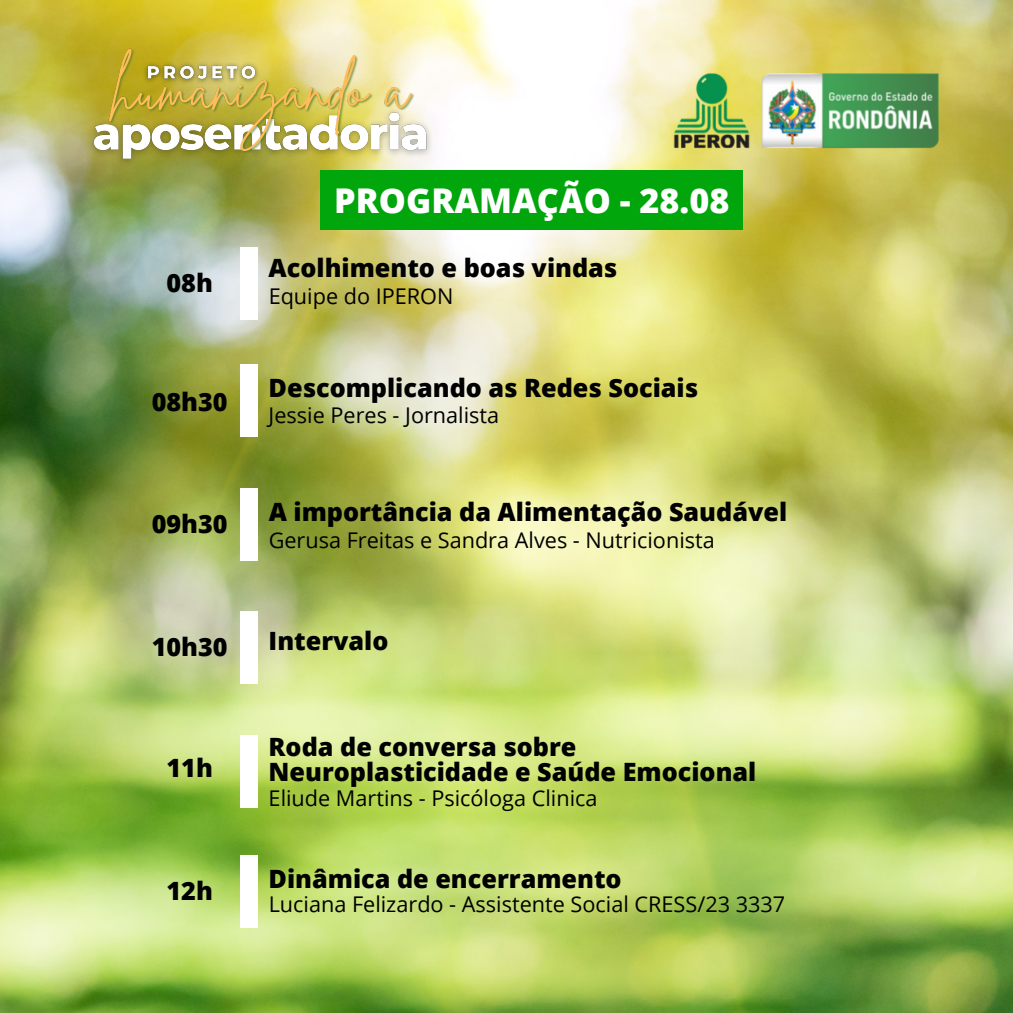
<style>
.page{position:relative;width:1013px;height:1013px;background:#fff}
.page>*{position:absolute;margin:0;border:0;box-sizing:border-box;transform-origin:0 0}
.t1{font:800 34.12px "Open Sans";color:#fff}
.t2{font:800 25.25px "Open Sans";color:#000}
.t3{font:21.62px "Open Sans";color:#000}
</style>
<div class="page">
<img style="left:0;top:0;width:1012px;height:1012px">
<img style="left:484px;top:0;width:528px;height:221px">
<img style="left:81px;top:95px;width:357px;height:79px">
<img style="left:107px;top:48px;width:309px;height:107px">
<img style="left:139px;top:54px;width:128px;height:38px">
<div style="left:321px;top:170px;width:421px;height:60px;background:#00a60c"></div>
<div style="left:240px;top:247px;width:17px;height:73px;background:#fff"></div>
<div style="left:240px;top:364px;width:17px;height:72px;background:#fff"></div>
<div style="left:240px;top:487px;width:17px;height:73px;background:#fff"></div>
<div style="left:240px;top:734px;width:17px;height:73px;background:#fff"></div>
<div style="left:240px;top:611px;width:17px;height:73px;background:#fff"></div>
<div style="left:240px;top:854px;width:17px;height:73px;background:#fff"></div>
<p class="t2" style="left:166px;top:265px;width:48px">08h</p>
<p class="t2" style="left:152px;top:384px;width:77px">08h30</p>
<p class="t2" style="left:152px;top:506px;width:77px">09h30</p>
<p class="t2" style="left:152px;top:629px;width:77px">10h30</p>
<p class="t2" style="left:166px;top:749px;width:48px">11h</p>
<p class="t2" style="left:166px;top:872px;width:48px">12h</p>
<p class="t1" style="left:334px;top:177px;width:396px">PROGRAMAÇÃO - 28.08</p>
<p class="t2" style="left:268px;top:250px;width:350px">Acolhimento e boas vindas</p>
<p class="t3" style="left:269px;top:281px;width:186px">Equipe do IPERON</p>
<p class="t2" style="left:268px;top:370px;width:431px">Descomplicando as Redes Sociais</p>
<p class="t3" style="left:268px;top:400px;width:232px">Jessie Peres - Jornalista</p>
<p class="t2" style="left:269px;top:493px;width:520px">A importância da Alimentação Saudável</p>
<p class="t3" style="left:269px;top:524px;width:447px">Gerusa Freitas e Sandra Alves - Nutricionista</p>
<p class="t2" style="left:268px;top:623px;width:121px">Intervalo</p>
<p class="t2" style="left:268px;top:729px;width:309px">Roda de conversa sobre</p>
<p class="t2" style="left:268px;top:754px;width:489px">Neuroplasticidade e Saúde Emocional</p>
<p class="t3" style="left:268px;top:783px;width:330px">Eliude Martins - Psicóloga Clinica</p>
<p class="t2" style="left:268px;top:860px;width:354px">Dinâmica de encerramento</p>
<p class="t3" style="left:269px;top:888px;width:518px">Luciana Felizardo - Assistente Social CRESS/23 3337</p>
</div>
